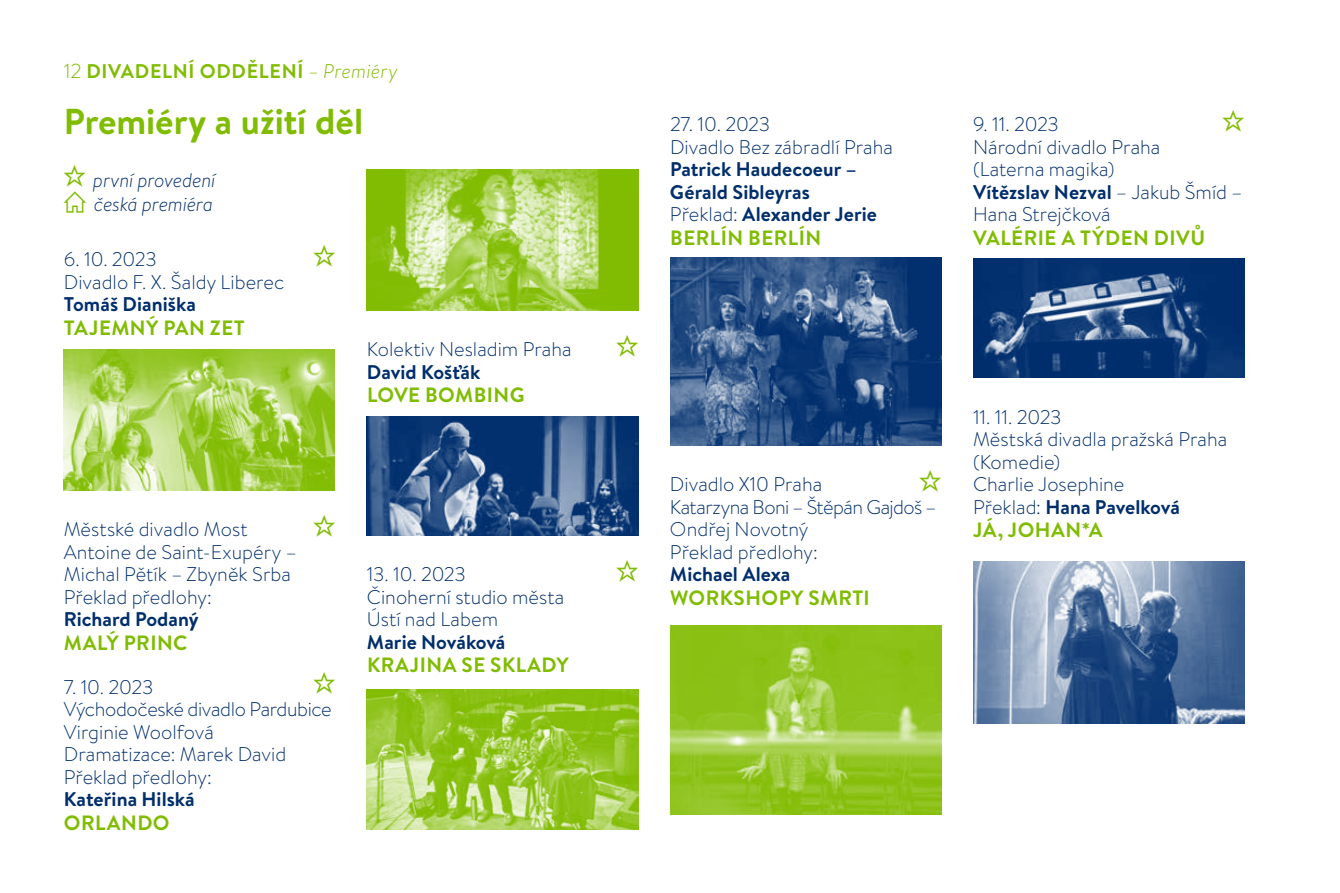
<style>
.page{position:relative;width:1340px;height:893px;background:#fff}
.page>*{position:absolute;margin:0;border:0;box-sizing:border-box;transform-origin:0 0}
.t1{font:700 36px "Brandon Text";color:#80bc00}
.t2{font:700 20.7px "Brandon Text";letter-spacing:.02em;color:#80bc00}
.t3{font:300 19.8px/22.5px "Brandon Text";color:#002e6d}
.t4{font:700 19.8px/22.5px "Brandon Text";color:#002e6d}
.t5{font:700 19.8px "Brandon Text";letter-spacing:.035em;color:#80bc00}
.t6{font:italic 300 19.8px "Brandon Text";letter-spacing:-.01em;color:#002e6d}
.s1{font-weight:300;font-size:20.25px}
.s2{font-weight:300;font-style:italic}
.s3{font-weight:300}
.s4{font-weight:700}
</style>
<div class="page">
<img style="left:670px;top:258px;width:271px;height:187px">
<img style="left:670px;top:626px;width:271px;height:189px">
<img style="left:973px;top:259px;width:271px;height:119px">
<img style="left:973px;top:561px;width:271px;height:162px">
<img style="left:64px;top:350px;width:271px;height:140px">
<img style="left:367px;top:170px;width:271px;height:140px">
<img style="left:367px;top:416px;width:271px;height:119px">
<img style="left:367px;top:689px;width:271px;height:140px">
<p class="t5" style="left:64px;top:57px;width:335px"><span class="s1">12</span> DIVADELNÍ ODDĚLENÍ <span class="s2">– Premiéry</span></p>
<h1 class="t1" style="left:64px;top:96px;width:301px">Premiéry a užití děl</h1>
<p class="t6" style="left:93px;top:166px;width:124px">první provedení</p>
<p class="t6" style="left:64px;top:191px;width:151px"><sup>✓</sup> česká premiéra</p>
<p class="t3" style="left:64px;top:247px;width:222px">6. 10. 2023<br>Divadlo F. X. Šaldy Liberec</p>
<p class="t4" style="left:64px;top:293px;width:134px">Tomáš Dianiška</p>
<p class="t2" style="left:64px;top:313px;width:182px">TAJEMNÝ PAN ZET</p>
<p class="t3" style="left:367px;top:337px;width:206px">Kolektiv Nesladim Praha</p>
<p class="t4" style="left:367px;top:360px;width:115px">David Košťák</p>
<p class="t2" style="left:367px;top:381px;width:159px">LOVE BOMBING</p>
<p class="t3" style="left:64px;top:517px;width:234px">Městské divadlo Most<br>Antoine de Saint‑Exupéry –<br>Michal Pětík – Zbyněk Srba<br>Překlad předlohy:</p>
<p class="t4" style="left:64px;top:608px;width:136px">Richard Podaný</p>
<p class="t2" style="left:64px;top:628px;width:125px">MALÝ PRINC</p>
<p class="t3" style="left:64px;top:675px;width:269px">7. 10. 2023<br>Východočeské divadlo Pardubice<br>Virginie Woolfová<br>Dramatizace: Marek David<br>Překlad předlohy:</p>
<p class="t4" style="left:64px;top:788px;width:132px">Kateřina Hilská</p>
<p class="t2" style="left:64px;top:808px;width:107px">ORLANDO</p>
<p class="t3" style="left:367px;top:562px;width:199px">13. 10. 2023<br>Činoherní studio města<br>Ústí nad Labem</p>
<p class="t4" style="left:367px;top:630px;width:140px">Marie Nováková</p>
<p class="t2" style="left:367px;top:651px;width:203px">KRAJINA SE SKLADY</p>
<p class="t3" style="left:670px;top:112px;width:224px">27. 10. 2023<br>Divadlo Bez zábradlí Praha</p>
<p class="t4" style="left:670px;top:158px;width:208px">Patrick Haudecoeur –<br>Gérald Sibleyras<br><span class="s3">Překlad:</span> Alexander Jerie</p>
<p class="t2" style="left:670px;top:223px;width:152px">BERLÍN BERLÍN</p>
<p class="t3" style="left:973px;top:112px;width:271px">9. 11. 2023<br>Národní divadlo Praha<br>(Laterna magika)<br><span class="s4">Vítězslav Nezval</span> – Jakub Šmíd –<br>Hana Strejčková</p>
<p class="t2" style="left:973px;top:223px;width:233px">VALÉRIE A TÝDEN DIVŮ</p>
<p class="t3" style="left:670px;top:472px;width:268px">Divadlo X10 Praha<br>Katarzyna Boni – Štěpán Gajdoš –<br>Ondřej Novotný<br>Překlad předlohy:</p>
<p class="t4" style="left:670px;top:563px;width:122px">Michael Alexa</p>
<p class="t2" style="left:670px;top:583px;width:201px">WORKSHOPY SMRTI</p>
<p class="t3" style="left:973px;top:405px;width:256px">11. 11. 2023<br>Městská divadla pražská Praha (Komedie)<br>Charlie Josephine<br>Překlad: <span class="s4">Hana Pavelková</span></p>
<p class="t2" style="left:973px;top:516px;width:131px">JÁ, JOHAN*A</p>
</div>
